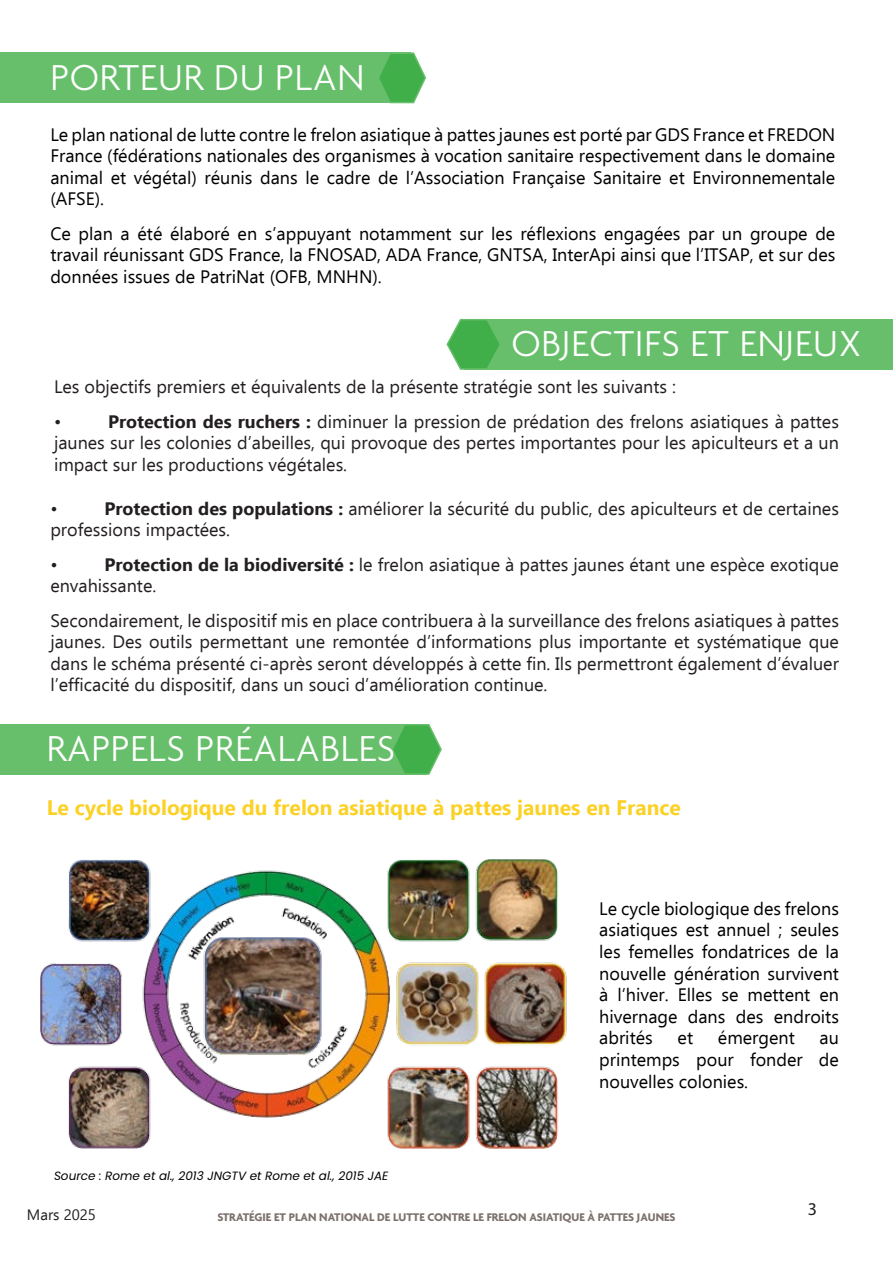
<style>
.page{position:relative;width:893px;height:1263px;background:#fff}
.page>*{position:absolute;margin:0;border:0;box-sizing:border-box;transform-origin:0 0}
.t1{font:300 39px "Agenda";letter-spacing:.02em;color:#fff}
.t2{font:700 21px "Ebrima";color:#fcd125}
.t3{font:18px/21.6px "Ebrima";color:#231f20}
.t4{font:18px/21.6px "Ebrima";color:#000;text-align:justify}
.t5{font:18px "Myriad Pro";color:#231f20}
.t6{font:15px "Ebrima";color:#231f20}
.t7{font:700 12px "Agenda";color:#7d716c}
.t8{font:italic 12px "Poppins";color:#000}
.s1{font-weight:700}
</style>
<div class="page">
<div style="left:0;top:52px;width:410px;height:51px;background:#68bf6b"></div>
<img style="left:40px;top:859px;width:527px;height:290px">
<svg style="left:379px;top:52px;width:47px;height:52px"></svg>
<div style="left:465px;top:319px;width:428px;height:51px;background:#68bf6b"></div>
<svg style="left:446px;top:319px;width:54px;height:51px"></svg>
<div style="left:0;top:724px;width:425px;height:51px;background:#68bf6b"></div>
<svg style="left:393px;top:724px;width:49px;height:51px"></svg>
<h1 class="t1" style="left:50px;top:55px;width:315px">PORTEUR DU PLAN</h1>
<p class="t4" style="left:50px;top:125px;width:786px">Le plan national de lutte contre le frelon asiatique à pattes jaunes est porté par GDS France et FREDON France (fédérations nationales des organismes à vocation sanitaire respectivement dans le domaine animal et végétal) réunis dans le cadre de l’Association Française Sanitaire et Environnementale (AFSE).</p>
<p class="t4" style="left:50px;top:222px;width:786px">Ce plan a été élaboré en s’appuyant notamment sur les réflexions engagées par un groupe de travail réunissant GDS France, la FNOSAD, ADA France, GNTSA, InterApi ainsi que l’ITSAP, et sur des données issues de PatriNat (OFB, MNHN).</p>
<h1 class="t1" style="left:511px;top:322px;width:351px">OBJECTIFS ET ENJEUX</h1>
<h1 class="t1" style="left:530px;top:324px;width:351px">OBJECTIFS ET ENJEUX</h1>
<p class="t3" style="left:54px;top:371px;width:623px;line-height:34.3px">Les objectifs premiers et équivalents de la présente stratégie sont les suivants : •</p>
<p class="t3" style="left:54px;top:412px;width:786px;text-align:justify;text-indent:54px"><span class="s1">Protection des ruchers :</span> diminuer la pression de prédation des frelons asiatiques à pattes jaunes sur les colonies d’abeilles, qui provoque des pertes importantes pour les apiculteurs et a un impact sur les productions végétales.</p>
<p class="t3" style="left:50px;top:499px;width:9px">•</p>
<p class="t3" style="left:50px;top:499px;width:790px;text-indent:54px"><span class="s1">Protection des populations :</span> améliorer la sécurité du public, des apiculteurs et de certaines professions impactées.</p>
<p class="t3" style="left:50px;top:555px;width:9px">•</p>
<p class="t3" style="left:50px;top:553px;width:790px;text-indent:54px"><span class="s1">Protection de la biodiversité :</span> le frelon asiatique à pattes jaunes étant une espèce exotique envahissante.</p>
<p class="t3" style="left:50px;top:611px;width:790px;text-align:justify">Secondairement, le dispositif mis en place contribuera à la surveillance des frelons asiatiques à pattes jaunes. Des outils permettant une remontée d’informations plus importante et systématique que dans le schéma présenté ci-après seront développés à cette fin. Ils permettront également d’évaluer l’efficacité du dispositif, dans un souci d’amélioration continue.</p>
<h1 class="t1" style="left:47px;top:727px;width:350px">RAPPELS PRÉALABLES</h1>
<h1 class="t1" style="left:397px;top:769px;width:351px;rotate:-180deg">OBJECTIFS ET ENJEUX</h1>
<p class="t2" style="left:47px;top:799px;width:636px">Le cycle biologique du frelon asiatique à pattes jaunes en France</p>
<p class="t8" style="left:54px;top:1170px;width:336px">Source : Rome et al., 2013 JNGTV et Rome et al., 2015 JAE</p>
<p class="t4" style="left:599px;top:899px;width:241px">Le cycle biologique des frelons asiatiques est annuel ; seules les femelles fondatrices de la nouvelle génération survivent à l’hiver. Elles se mettent en hivernage dans des endroits abrités</p>
<p class="t4" style="left:678px;top:1029px;width:17px">et</p>
<p class="t4" style="left:718px;top:1029px;width:78px">émergent</p>
<p class="t4" style="left:599px;top:1029px;width:241px;text-indent:220px">au printemps pour fonder de nouvelles colonies.</p>
<p class="t6" style="left:27px;top:1206px;width:71px">Mars 2025</p>
<p class="t7" style="left:217px;top:1210px;width:460px">STRATÉGIE ET PLAN NATIONAL DE LUTTE CONTRE LE FRELON ASIATIQUE À PATTES JAUNES</p>
<p class="t5" style="left:808px;top:1199px;width:11px">3</p>
</div>
